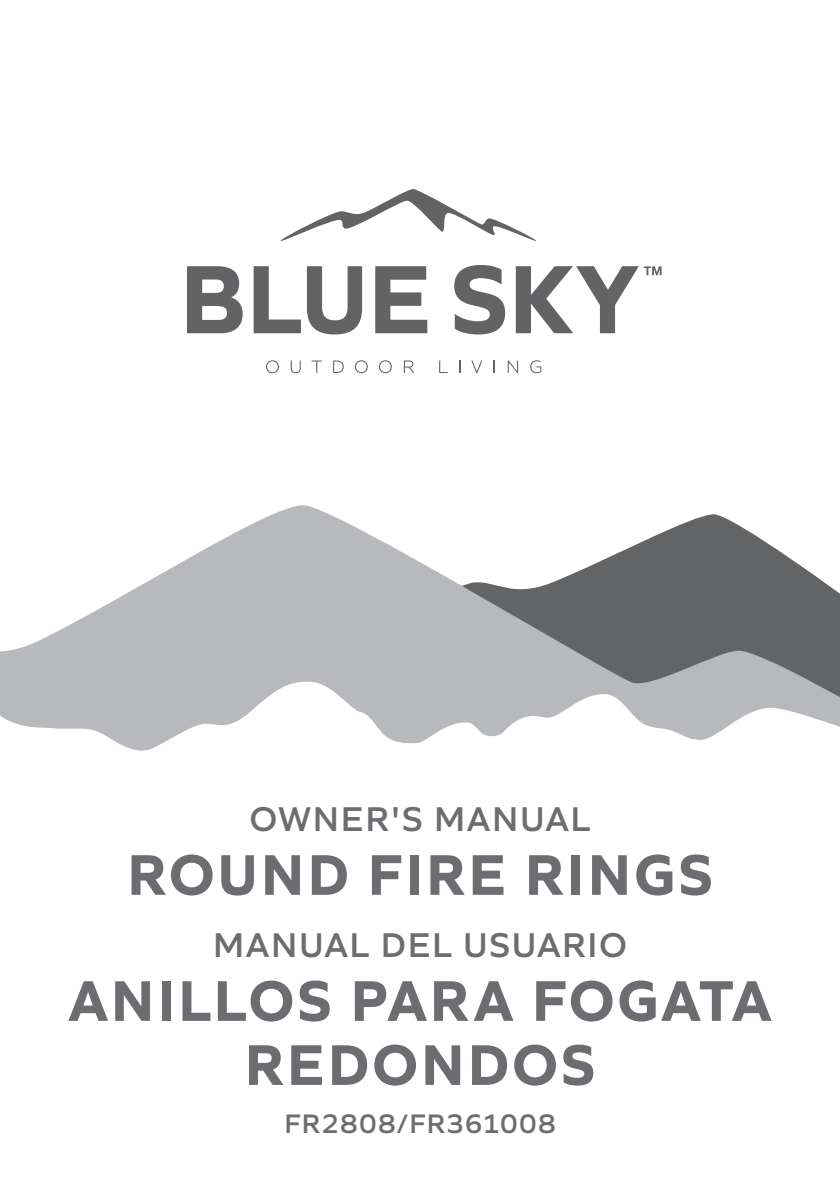
<style>
.page{position:relative;width:840px;height:1191px;background:#fff}
.page>*{position:absolute;margin:0;border:0;box-sizing:border-box;transform-origin:0 0}
.t1{font:700 60px/64px "Quiet Sans";letter-spacing:.05em;color:#6c6d70;text-align:center}
.t2{font:600 36px "Quiet Sans";letter-spacing:.055em;color:#6c6d70}
.t3{font:600 28px "Quiet Sans";letter-spacing:.05em;color:#6c6d70}
</style>
<div class="page">
<svg style="left:0;top:505px;width:839px;height:151px"></svg>
<svg style="left:0;top:656px;width:839px;height:95px;fill:#b8b9bc"></svg>
<svg style="left:280px;top:189px;width:257px;height:52px"></svg>
<svg style="left:187px;top:266px;width:55px;height:67px"></svg>
<svg style="left:253px;top:266px;width:48px;height:67px"></svg>
<svg style="left:307px;top:266px;width:55px;height:68px"></svg>
<svg style="left:375px;top:266px;width:52px;height:67px"></svg>
<svg style="left:454px;top:265px;width:51px;height:69px"></svg>
<svg style="left:266px;top:360px;width:13px;height:13px"></svg>
<svg style="left:290px;top:360px;width:10px;height:13px"></svg>
<svg style="left:311px;top:360px;width:10px;height:13px"></svg>
<svg style="left:333px;top:360px;width:10px;height:13px"></svg>
<svg style="left:354px;top:360px;width:13px;height:13px"></svg>
<svg style="left:378px;top:360px;width:13px;height:13px"></svg>
<svg style="left:403px;top:360px;width:11px;height:13px"></svg>
<svg style="left:439px;top:360px;width:8px;height:13px"></svg>
<svg style="left:459px;top:360px;width:1px;height:13px"></svg>
<svg style="left:471px;top:360px;width:11px;height:13px"></svg>
<svg style="left:493px;top:360px;width:1px;height:13px"></svg>
<svg style="left:507px;top:360px;width:11px;height:13px"></svg>
<svg style="left:530px;top:360px;width:11px;height:13px"></svg>
<svg style="left:515px;top:266px;width:146px;height:67px"></svg>
<p class="t2" style="left:249px;top:791px;width:342px">OWNER'S MANUAL</p>
<p class="t1" style="left:127px;top:837px;width:586px">ROUND FIRE RINGS</p>
<p class="t2" style="left:213px;top:917px;width:415px">MANUAL DEL USUARIO</p>
<p class="t1" style="left:69px;top:963px;width:703px">ANILLOS PARA FOGATA<br>REDONDOS</p>
<p class="t3" style="left:284px;top:1102px;width:272px">FR2808/FR361008</p>
</div>
